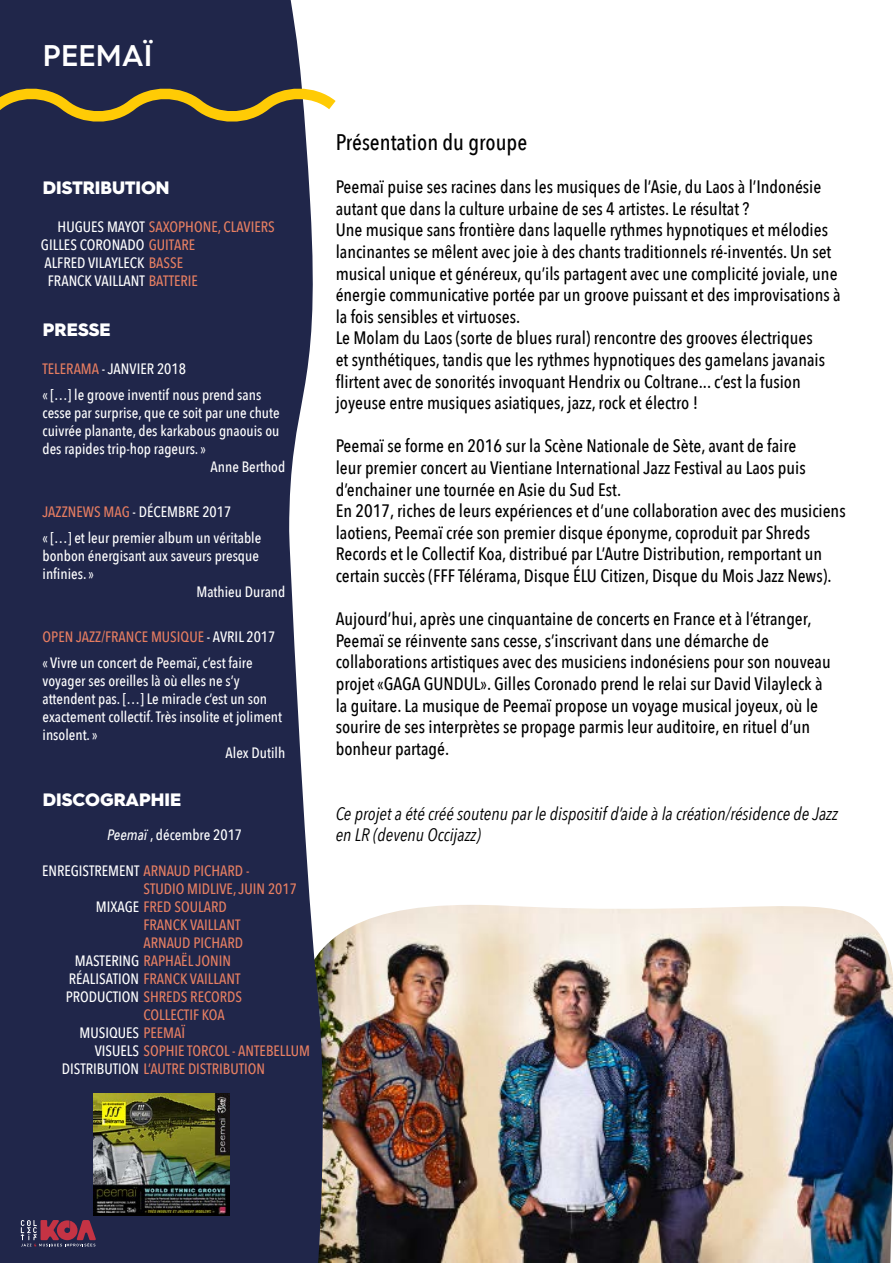
<style>
.page{position:relative;width:893px;height:1263px;background:#fff}
.page>*{position:absolute;margin:0;border:0;box-sizing:border-box;transform-origin:0 0}
.t1{font:600 30px "Hurme Geometric Sans 4";color:#fff}
.t2{font:500 22.5px "Avenir Next Condensed";color:#000}
.t3{font:500 18px/21.6px "Avenir Next Condensed";color:#000}
.t4{font:italic 18px/21.6px "Avenir Next Condensed";color:#000}
.t5{font:900 18px "Hurme Geometric Sans 4";color:#fff}
.t6{font:500 15px/26.5px "Avenir Next Condensed";color:#fff}
.t7{font:500 15px "Avenir Next Condensed";color:#e77f62}
.s1{color:#fff}
.s2{color:#e77f62}
.s3{color:#e67d61}
.s4{font-style:italic}
</style>
<div class="page">
<img style="left:330px;top:905px;width:563px;height:357px">
<svg style="left:251px;top:0;width:79px;height:1263px;fill:#20264a"></svg>
<div style="left:0;top:0;width:251px;height:1263px;background:#20264a"></div>
<svg style="left:0;top:75px;width:336px;height:60px"></svg>
<img style="left:94px;top:1093px;width:136px;height:123px">
<svg style="left:21px;top:1220px;width:75px;height:27px"></svg>
<h1 class="t1" style="left:43px;top:34px;width:111px">PEEMAÏ</h1>
<p class="t5" style="left:43px;top:175px;width:128px">DISTRIBUTION</p>
<p class="t7" style="left:58px;top:217px;width:219px"><span class="s1">HUGUES MAYOT</span> SAXOPHONE, CLAVIERS</p>
<p class="t6" style="left:41px;top:231px;width:156px">GILLES CORONADO <span class="s2">GUITARE</span></p>
<p class="t6" style="left:44px;top:249px;width:140px">ALFRED VILAYLECK <span class="s2">BASSE</span></p>
<p class="t6" style="left:48px;top:267px;width:152px">FRANCK VAILLANT <span class="s2">BATTERIE</span></p>
<p class="t5" style="left:43px;top:317px;width:69px">PRESSE</p>
<p class="t6" style="left:43px;top:355px;width:220px"><span class="s3">TELERAMA</span> - JANVIER 2018<br>« […] le groove inventif nous prend sans</p>
<p class="t6" style="left:43px;top:400px;width:239px">cesse par surprise, que ce soit par une chute</p>
<p class="t6" style="left:43px;top:418px;width:238px">cuivrée planante, des karkabous gnaouis ou</p>
<p class="t6" style="left:43px;top:436px;width:165px">des rapides trip-hop rageurs. »</p>
<p class="t6" style="left:211px;top:454px;width:76px">Anne Berthod</p>
<p class="t6" style="left:43px;top:498px;width:220px"><span class="s3">JAZZNEWS MAG</span> - DÉCEMBRE 2017<br>« […] et leur premier album un véritable</p>
<p class="t6" style="left:43px;top:543px;width:218px">bonbon énergisant aux saveurs presque</p>
<p class="t6" style="left:43px;top:561px;width:53px">infinies. »</p>
<p class="t6" style="left:196px;top:579px;width:90px">Mathieu Durand</p>
<p class="t6" style="left:43px;top:623px;width:234px"><span class="s3">OPEN JAZZ/FRANCE MUSIQUE</span> - AVRIL 2017 « Vivre un concert de Peemaï, c’est faire</p>
<p class="t6" style="left:43px;top:668px;width:199px">voyager ses oreilles là où elles ne s’y</p>
<p class="t6" style="left:43px;top:686px;width:226px">attendent pas. […] Le miracle c’est un son</p>
<p class="t6" style="left:43px;top:704px;width:241px">exactement collectif. Très insolite et joliment</p>
<p class="t6" style="left:43px;top:722px;width:56px">insolent. »</p>
<p class="t6" style="left:226px;top:740px;width:61px">Alex Dutilh</p>
<p class="t5" style="left:43px;top:787px;width:140px">DISCOGRAPHIE</p>
<p class="t6" style="left:107px;top:821px;width:136px"><span class="s4">Peemaï</span> , décembre 2017</p>
<p class="t6" style="left:42px;top:857px;width:209px">ENREGISTREMENT <span class="s2">ARNAUD PICHARD -</span></p>
<p class="t7" style="left:143px;top:879px;width:155px">STUDIO MIDLIVE, JUIN 2017</p>
<p class="t7" style="left:96px;top:897px;width:132px"><span class="s1">MIXAGE</span> FRED SOULARD</p>
<p class="t7" style="left:143px;top:915px;width:98px">FRANCK VAILLANT</p>
<p class="t7" style="left:143px;top:933px;width:101px">ARNAUD PICHARD</p>
<p class="t7" style="left:75px;top:951px;width:158px"><span class="s1">MASTERING</span> RAPHAËL JONIN</p>
<p class="t7" style="left:69px;top:969px;width:173px"><span class="s1">RÉALISATION</span> FRANCK VAILLANT</p>
<p class="t7" style="left:66px;top:987px;width:178px"><span class="s1">PRODUCTION</span> SHREDS RECORDS</p>
<p class="t7" style="left:143px;top:1005px;width:83px">COLLECTIF KOA</p>
<p class="t6" style="left:79px;top:1019px;width:107px">MUSIQUES <span class="s2">PEEMAÏ</span></p>
<p class="t7" style="left:95px;top:1041px;width:217px"><span class="s1">VISUELS</span> SOPHIE TORCOL - ANTEBELLUM</p>
<p class="t7" style="left:62px;top:1059px;width:205px"><span class="s1">DISTRIBUTION</span> L’AUTRE DISTRIBUTION</p>
<p class="t2" style="left:336px;top:129px;width:193px">Présentation du groupe</p>
<p class="t3" style="left:336px;top:176px;width:506px">Peemaï puise ses racines dans les musiques de l’Asie, du Laos à l’Indonésie autant que dans la culture urbaine de ses 4 artistes. Le résultat ?<br>Une musique sans frontière dans laquelle rythmes hypnotiques et mélodies lancinantes se mêlent avec joie à des chants traditionnels ré-inventés. Un set musical unique et généreux, qu’ils partagent avec une complicité joviale, une énergie communicative portée par un groove puissant et des improvisations à la fois sensibles et virtuoses.<br>Le Molam du Laos (sorte de blues rural) rencontre des grooves électriques<br>et synthétiques, tandis que les rythmes hypnotiques des gamelans javanais flirtent avec de sonorités invoquant Hendrix ou Coltrane... c’est la fusion joyeuse entre musiques asiatiques, jazz, rock et électro !</p>
<p class="t3" style="left:336px;top:435px;width:511px">Peemaï se forme en 2016 sur la Scène Nationale de Sète, avant de faire<br>leur premier concert au Vientiane International Jazz Festival au Laos puis d’enchainer une tournée en Asie du Sud Est.<br>En 2017, riches de leurs expériences et d’une collaboration avec des musiciens laotiens, Peemaï crée son premier disque éponyme, coproduit par Shreds Records et le Collectif Koa, distribué par L’Autre Distribution, remportant un certain succès (FFF Télérama, Disque ÉLU Citizen, Disque du Mois Jazz News).</p>
<p class="t3" style="left:336px;top:608px;width:497px">Aujourd’hui, après une cinquantaine de concerts en France et à l’étranger, Peemaï se réinvente sans cesse, s’inscrivant dans une démarche de collaborations artistiques avec des musiciens indonésiens pour son nouveau projet «GAGA GUNDUL». Gilles Coronado prend le relai sur David Vilayleck à la guitare. La musique de Peemaï propose un voyage musical joyeux, où le sourire de ses interprètes se propage parmis leur auditoire, en rituel d’un bonheur partagé.</p>
<p class="t4" style="left:336px;top:803px;width:504px">Ce projet a été créé soutenu par le dispositif d’aide à la création/résidence de Jazz en LR (devenu Occijazz)</p>
</div>
